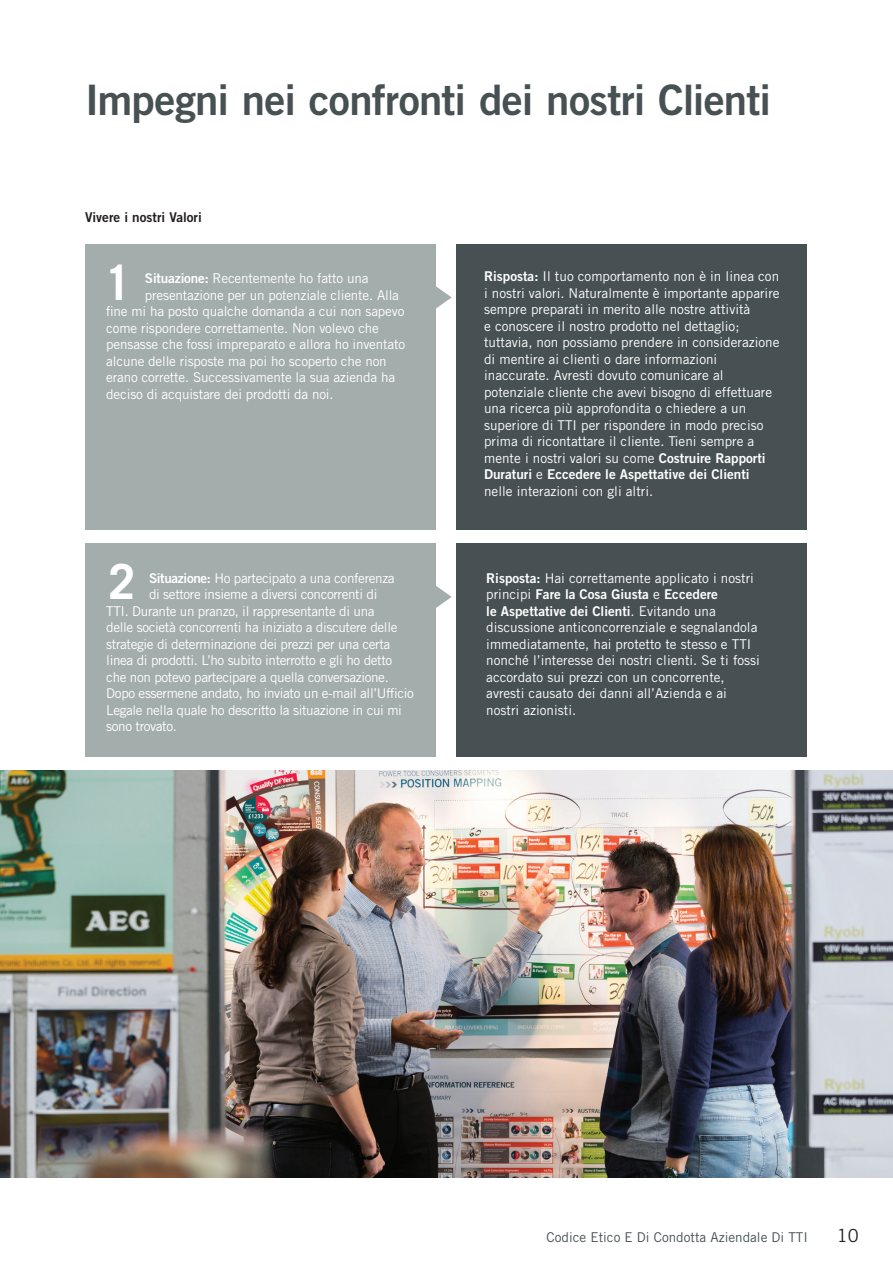
<style>
.page{position:relative;width:893px;height:1263px;background:#fff}
.page>*{position:absolute;margin:0;border:0;box-sizing:border-box;transform-origin:0 0}
.t1{font:700 48.45px "Trade Gothic LT Std";color:#fff}
.t2{font:42px "Trade Gothic LT Std Bd 2";letter-spacing:-.02em;color:#475153}
.t3{font:18px "Trade Gothic LT Std";color:#231f20}
.t4{font:13.5px/16.5px "Trade Gothic LT Std";color:#fff}
.t5{font:13.5px "Trade Gothic LT Std";letter-spacing:-.025em;color:#fff}
.t6{font:13.5px "Trade Gothic LT Std";color:#475153}
.t7{font:13.5px "Trade Gothic LT Std Bd 2";color:#231f20}
.s1{font-family:"Trade Gothic LT Std Bd 2"}
</style>
<div class="page">
<svg style="left:436px;top:286px;width:16px;height:23px"></svg>
<svg style="left:436px;top:586px;width:16px;height:22px"></svg>
<div style="left:85px;top:244px;width:351px;height:285px;background:#a3adab"></div>
<div style="left:85px;top:543px;width:351px;height:214px;background:#a3adab"></div>
<div style="left:456px;top:244px;width:351px;height:285px;background:#475153"></div>
<div style="left:456px;top:543px;width:351px;height:214px;background:#475153"></div>
<img style="left:0;top:771px;width:893px;height:407px">
<p class="t2" style="left:85px;top:74px;width:687px">Impegni nei confronti dei nostri Clienti</p>
<p class="t7" style="left:85px;top:209px;width:118px">Vivere i nostri Valori</p>
<p class="t1" style="left:105px;top:253px;width:28px">1</p>
<p class="t4" style="left:145px;top:270px;width:225px"><span class="s1">Situazione:</span> Recentemente ho fatto una</p>
<p class="t4" style="left:145px;top:287px;width:256px">presentazione per un potenziale cliente. Alla</p>
<p class="t4" style="left:106px;top:303px;width:300px">fine mi ha posto qualche domanda a cui non sapevo</p>
<p class="t4" style="left:106px;top:320px;width:274px">come rispondere correttamente. Non volevo che</p>
<p class="t4" style="left:106px;top:336px;width:300px">pensasse che fossi impreparato e allora ho inventato</p>
<p class="t4" style="left:106px;top:353px;width:282px">alcune delle risposte ma poi ho scoperto che non</p>
<p class="t4" style="left:106px;top:369px;width:290px">erano corrette. Successivamente la sua azienda ha</p>
<p class="t4" style="left:106px;top:386px;width:229px">deciso di acquistare dei prodotti da noi.</p>
<p class="t1" style="left:109px;top:552px;width:28px">2</p>
<p class="t5" style="left:149px;top:570px;width:247px"><span class="s1">Situazione:</span> Ho partecipato a una conferenza</p>
<p class="t5" style="left:149px;top:586px;width:230px">di settore insieme a diversi concorrenti di</p>
<p class="t5" style="left:106px;top:603px;width:270px">TTI. Durante un pranzo, il rappresentante di una</p>
<p class="t5" style="left:106px;top:619px;width:293px">delle società concorrenti ha iniziato a discutere delle</p>
<p class="t5" style="left:106px;top:636px;width:285px">strategie di determinazione dei prezzi per una certa</p>
<p class="t5" style="left:106px;top:652px;width:287px">linea di prodotti. L’ho subito interrotto e gli ho detto</p>
<p class="t5" style="left:106px;top:669px;width:284px">che non potevo partecipare a quella conversazione.</p>
<p class="t5" style="left:106px;top:685px;width:309px">Dopo essermene andato, ho inviato un e-mail all’Ufficio</p>
<p class="t5" style="left:106px;top:702px;width:297px">Legale nella quale ho descritto la situazione in cui mi</p>
<p class="t5" style="left:106px;top:718px;width:72px">sono trovato.</p>
<p class="t4" style="left:484px;top:268px;width:297px"><span class="s1">Risposta:</span> Il tuo comportamento non è in linea con i nostri valori. Naturalmente è importante apparire sempre preparati in merito alle nostre attività<br>e conoscere il nostro prodotto nel dettaglio; tuttavia, non possiamo prendere in considerazione di mentire ai clienti o dare informazioni inaccurate. Avresti dovuto comunicare al potenziale cliente che avevi bisogno di effettuare una ricerca più approfondita o chiedere a un superiore di TTI per rispondere in modo preciso prima di ricontattare il cliente. Tieni sempre a mente i nostri valori su come <span class="s1">Costruire Rapporti Duraturi</span> e <span class="s1">Eccedere le Aspettative dei Clienti </span>nelle interazioni con gli altri.</p>
<p class="t4" style="left:486px;top:569px;width:275px"><span class="s1">Risposta:</span> Hai correttamente applicato i nostri principi <span class="s1">Fare la Cosa Giusta</span> e <span class="s1">Eccedere<br>le Aspettative dei Clienti</span>. Evitando una discussione anticoncorrenziale e segnalandola immediatamente, hai protetto te stesso e TTI nonché l’interesse dei nostri clienti. Se ti fossi accordato sui prezzi con un concorrente, avresti causato dei danni all’Azienda e ai nostri azionisti.</p>
<p class="t6" style="left:547px;top:1229px;width:263px">Codice Etico E Di Condotta Aziendale Di TTI</p>
<h3 class="t3" style="left:837px;top:1224px;width:23px">10</h3>
</div>
